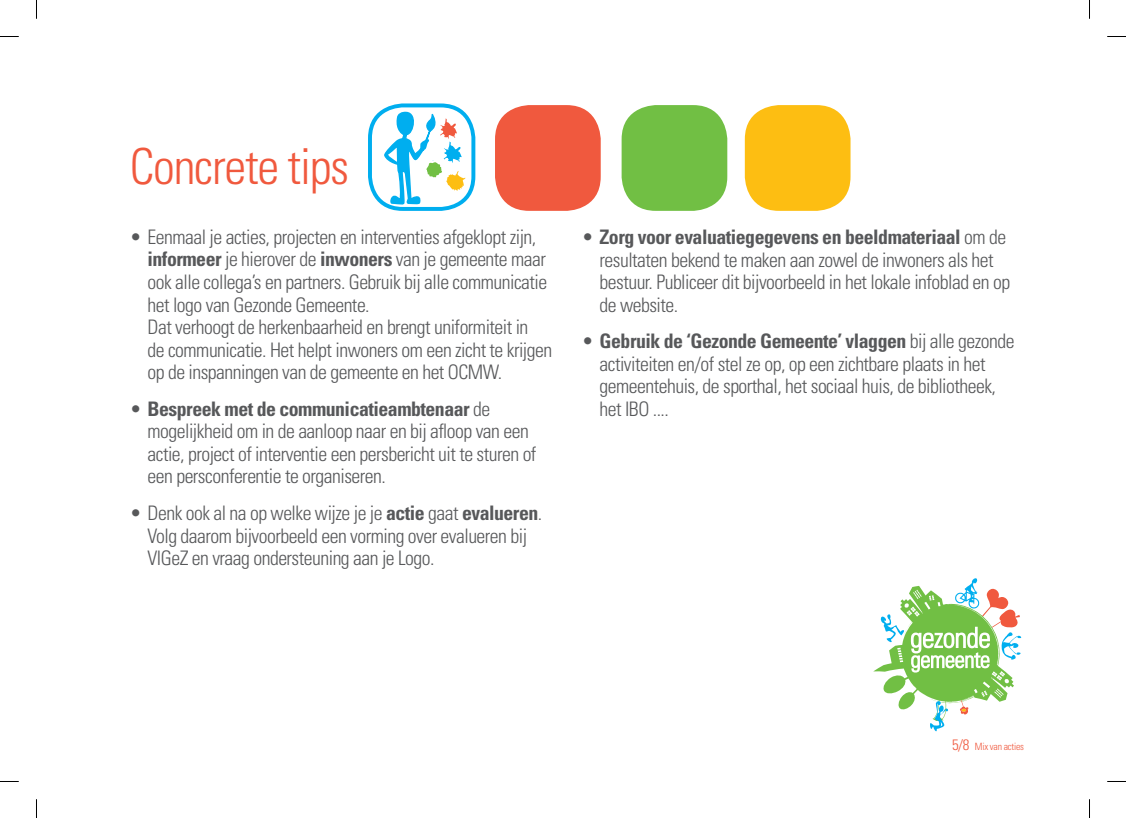
<style>
.page{position:relative;width:1126px;height:818px;background:#fff}
.page>*{position:absolute;margin:0;border:0;box-sizing:border-box;transform-origin:0 0}
.t1{font:300 condensed 49.5px "Univers LT";letter-spacing:-.025em;color:#f0593e}
.t2{font:300 condensed 20px/22.5px "Univers LT";letter-spacing:-.025em;color:#57585a}
.t3{font:300 condensed 10px "Univers LT";letter-spacing:-.025em;color:#f0593e}
.s1{font-weight:700}
.s2{font-size:15px}
</style>
<div class="page">
<svg style="left:873px;top:578px;width:149px;height:153px"></svg>
<div style="left:744px;top:105px;width:106px;height:106px;background:#fdbe12;border-radius:34px"></div>
<div style="left:621px;top:105px;width:106px;height:106px;background:#71bf44;border-radius:34px"></div>
<div style="left:495px;top:105px;width:105px;height:106px;background:#f0593e;border-radius:34px"></div>
<svg style="left:368px;top:103px;width:107px;height:108px"></svg>
<svg style="left:0;top:36px;width:19px;height:1px"></svg>
<svg style="left:1107px;top:36px;width:18px;height:1px"></svg>
<svg style="left:36px;top:0;width:1px;height:19px"></svg>
<svg style="left:36px;top:799px;width:1px;height:18px"></svg>
<svg style="left:1089px;top:0;width:1px;height:19px"></svg>
<svg style="left:1089px;top:799px;width:1px;height:18px"></svg>
<h1 class="t1" style="left:130px;top:137px;width:221px">Concrete tips</h1>
<p class="t2" style="left:147px;top:225px;width:406px;text-indent:-18px">• Eenmaal je acties, projecten en interventies afgeklopt zijn, <span class="s1">informeer</span> je hierover de <span class="s1">inwoners</span> van je gemeente maar ook alle collega’s en partners. Gebruik bij alle communicatie het logo van Gezonde Gemeente.<br>Dat verhoogt de herkenbaarheid en brengt uniformiteit in<br>de communicatie. Het helpt inwoners om een zicht te krijgen op de inspanningen van de gemeente en het OCMW.</p>
<p class="t2" style="left:147px;top:397px;width:390px;text-indent:-18px">• <span class="s1">Bespreek met de communicatieambtenaar</span> de mogelijkheid om in de aanloop naar en bij afloop van een actie, project of interventie een persbericht uit te sturen of een persconferentie te organiseren.</p>
<p class="t2" style="left:147px;top:501px;width:396px;text-indent:-18px">• Denk ook al na op welke wijze je je <span class="s1">actie</span> gaat <span class="s1">evalueren</span>.<br>Volg daarom bijvoorbeeld een vorming over evalueren bij<br>VIGeZ en vraag ondersteuning aan je Logo.</p>
<p class="t2" style="left:599px;top:225px;width:412px;text-indent:-18px">• <span class="s1">Zorg voor evaluatiegegevens en beeldmateriaal</span> om de resultaten bekend te maken aan zowel de inwoners als het bestuur. Publiceer dit bijvoorbeeld in het lokale infoblad en op de website.</p>
<p class="t2" style="left:599px;top:330px;width:416px;text-indent:-18px">• <span class="s1">Gebruik de ‘Gezonde Gemeente’ vlaggen</span> bij alle gezonde activiteiten en/of stel ze op, op een zichtbare plaats in het gemeentehuis, de sporthal, het sociaal huis, de bibliotheek, het IBO ....</p>
<p class="t3" style="left:952px;top:740px;width:73px"><span class="s2">5/8</span> Mix van acties</p>
</div>
